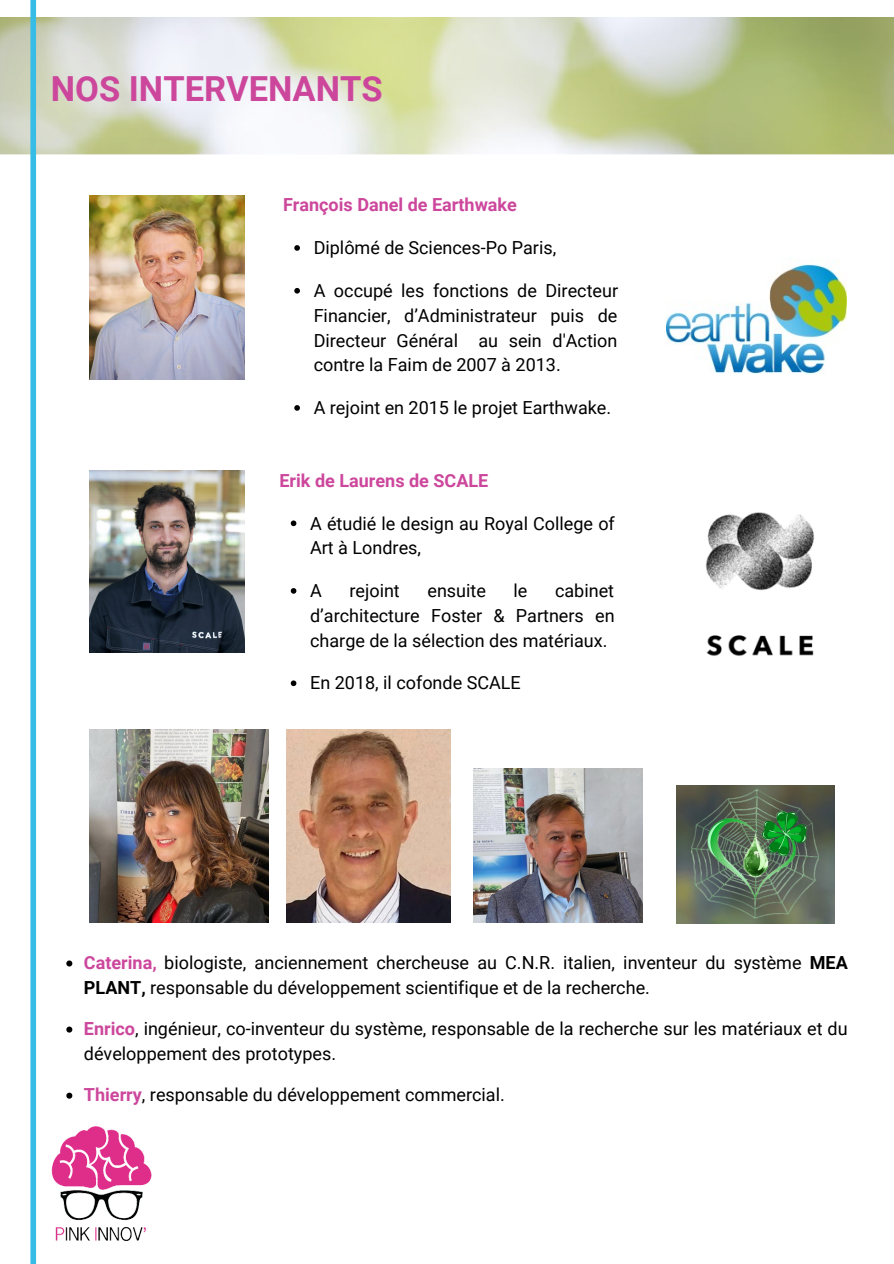
<style>
.page{position:relative;width:894px;height:1264px;background:#fff}
.page>*{position:absolute;margin:0;border:0;box-sizing:border-box;transform-origin:0 0}
.t1{font:700 34.5px "Roboto";color:#cc479c}
.t2{font:18px/24.8px "Roboto";color:#000}
.t3{font:700 18px "Roboto";color:#cc479c}
.s1{font-weight:700;color:#cc479c}
.s2{font-weight:700}
</style>
<div class="page">
<img style="left:0;top:17px;width:893px;height:144px">
<div style="left:30px;top:0;width:6px;height:1263px;background:#37bde5"></div>
<img style="left:89px;top:195px;width:156px;height:185px">
<img style="left:89px;top:470px;width:156px;height:183px">
<img style="left:89px;top:729px;width:179px;height:193px">
<img style="left:286px;top:729px;width:164px;height:193px">
<img style="left:473px;top:768px;width:169px;height:154px">
<img style="left:36px;top:1111px;width:116px;height:149px">
<img style="left:666px;top:262px;width:179px;height:112px">
<img style="left:705px;top:512px;width:110px;height:144px">
<img style="left:676px;top:785px;width:158px;height:138px">
<svg style="left:294px;top:245px;width:6px;height:6px"></svg>
<svg style="left:294px;top:288px;width:6px;height:5px"></svg>
<svg style="left:294px;top:405px;width:6px;height:6px"></svg>
<svg style="left:291px;top:520px;width:5px;height:6px"></svg>
<svg style="left:291px;top:588px;width:5px;height:5px"></svg>
<svg style="left:291px;top:680px;width:5px;height:6px"></svg>
<svg style="left:66px;top:960px;width:6px;height:6px"></svg>
<svg style="left:66px;top:1026px;width:6px;height:6px"></svg>
<svg style="left:66px;top:1092px;width:6px;height:6px"></svg>
<p class="t1" style="left:51px;top:69px;width:333px">NOS INTERVENANTS</p>
<p class="t3" style="left:283px;top:195px;width:235px">François Danel de Earthwake</p>
<p class="t2" style="left:313px;top:235px;width:244px">Diplômé de Sciences-Po Paris,</p>
<p class="t2" style="left:313px;top:278px;width:306px;text-align:justify">A occupé les fonctions de Directeur Financier, d’Administrateur puis de Directeur Général au sein d'Action contre la Faim de 2007 à 2013.</p>
<p class="t2" style="left:313px;top:395px;width:299px">A rejoint en 2015 le projet Earthwake.</p>
<p class="t3" style="left:279px;top:470px;width:210px">Erik de Laurens de SCALE</p>
<p class="t2" style="left:310px;top:511px;width:306px">A étudié le design au Royal College of<br>Art à Londres,</p>
<p class="t2" style="left:310px;top:578px;width:13px">A</p>
<p class="t2" style="left:349px;top:578px;width:52px">rejoint</p>
<p class="t2" style="left:427px;top:578px;width:60px">ensuite</p>
<p class="t2" style="left:513px;top:578px;width:15px">le</p>
<p class="t2" style="left:310px;top:578px;width:306px;text-align:justify;text-indent:245px">cabinet d’architecture Foster &amp; Partners en charge de la sélection des matériaux.</p>
<p class="t2" style="left:310px;top:671px;width:212px">En 2018, il cofonde SCALE</p>
<p class="t2" style="left:84px;top:949px;width:765px"><span class="s1">Caterina,</span> biologiste, anciennement chercheuse au C.N.R. italien, inventeur du système <span class="s2">MEA<br>PLANT,</span> responsable du développement scientifique et de la recherche.</p>
<p class="t2" style="left:84px;top:1015px;width:765px"><span class="s1">Enrico</span>, ingénieur, co-inventeur du système, responsable de la recherche sur les matériaux et du développement des prototypes.</p>
<p class="t2" style="left:84px;top:1082px;width:422px"><span class="s1">Thierry</span>, responsable du développement commercial.</p>
</div>
